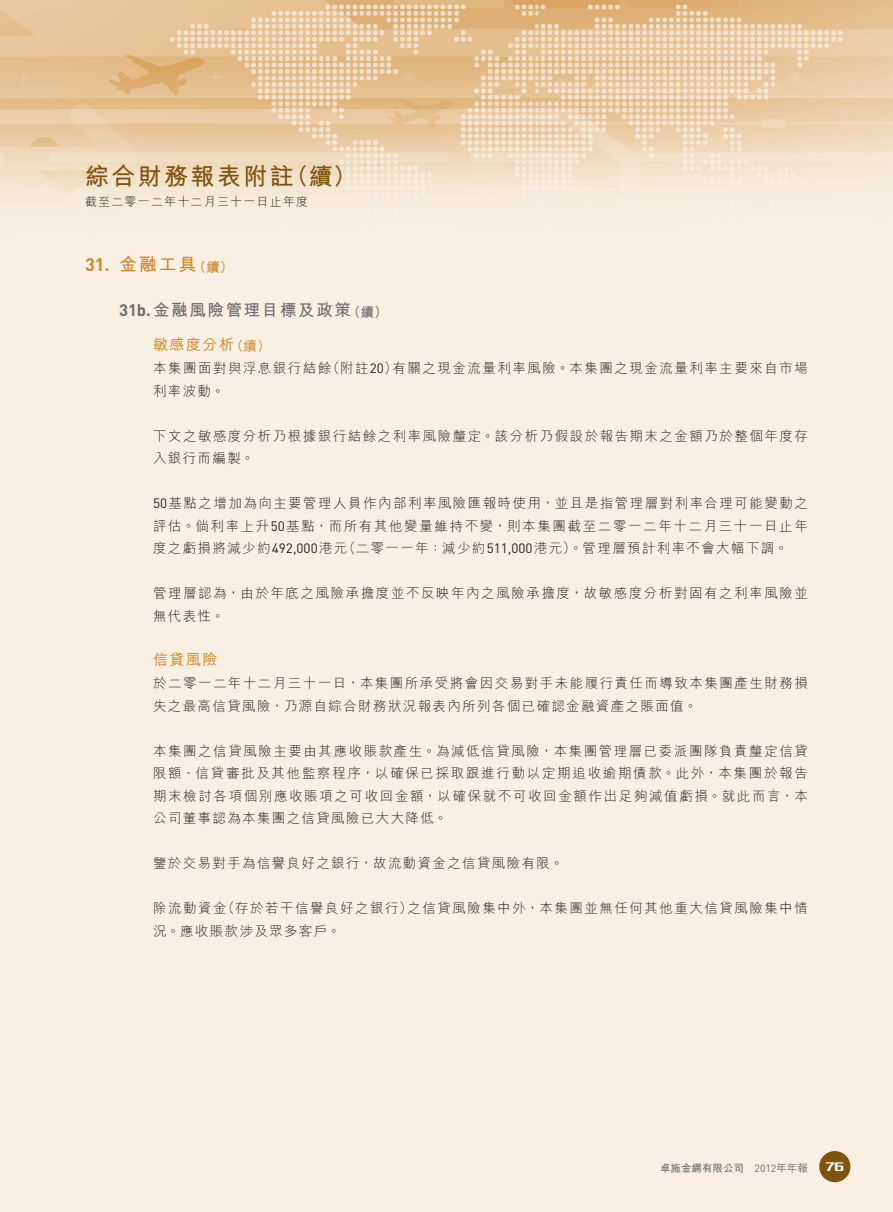
<style>
.page{position:relative;width:893px;height:1212px;background:#f9f0e3}
.page>*{position:absolute;margin:0;border:0;box-sizing:border-box;transform-origin:0 0}
.t1{font:700 24px "M Hei HK";letter-spacing:.1em;color:#7e530e}
.t2{font:700 18px "M Hei HK";color:#ce872c}
.t3{font:700 16.5px "M Hei HK";letter-spacing:.1em;color:#6c6d70}
.t4{font:500 15px "M Hei HK";letter-spacing:.1em;color:#ce872c}
.t5{font:300 13.5px/22.5px "M Hei HK";letter-spacing:.11em;color:#231f20}
.t6{font:500 13.5px "Serpentine Std";color:#fff}
.t7{font:300 12px "M Hei HK";letter-spacing:.1em;color:#231f20}
.t8{font:700 10.5px "M Hei HK";color:#6c6d70}
.s1{font-family:"DIN Pro"}
.s2{font-size:13.5px}
.s3{font-family:"DIN Pro";font-weight:400}
.s4{font-weight:500}
</style>
<div class="page">
<img style="left:0;top:0;width:893px;height:207px">
<div style="left:819px;top:1151px;width:31px;height:31px;background:#7e530e;border-radius:50%"></div>
<h1 class="t1" style="left:85px;top:167px;width:273px">綜合財務報表附註（續）</h1>
<p class="t7" style="left:85px;top:197px;width:225px">截至二零一二年十二月三十一日止年度</p>
<h2 class="t2" style="left:85px;top:258px;width:150px"><span class="s1">31.</span> 金融工具<span class="s2">（續）</span></h2>
<p class="t3" style="left:119px;top:304px;width:270px"><span class="s1">31b.</span> 金融風險管理目標及政策<span class="s2">（續）</span></p>
<p class="t4" style="left:153px;top:339px;width:119px">敏感度分析<span class="s2">（續）</span></p>
<p class="t5" style="left:153px;top:359px;width:656px">本集團面對與浮息銀行結餘（附註<span class="s3">20</span>）有關之現金流量利率風險。本集團之現金流量利率主要來自市場利率波動。</p>
<p class="t5" style="left:153px;top:426px;width:656px">下文之敏感度分析乃根據銀行結餘之利率風險釐定。該分析乃假設於報告期末之金額乃於整個年度存入銀行而編製。</p>
<p class="t5" style="left:153px;top:494px;width:656px;text-align:justify"><span class="s3">50</span>基點之增加為向主要管理人員作內部利率風險匯報時使用，並且是指管理層對利率合理可能變動之評估。倘利率上升<span class="s3">50</span>基點，而所有其他變量維持不變，則本集團截至二零一二年十二月三十一日止年度之虧損將減少約<span class="s3">492,000</span>港元（二零一一年：減少約<span class="s3">511,000</span>港元）。管理層預計利率不會大幅下調。</p>
<p class="t5" style="left:153px;top:584px;width:656px">管理層認為，由於年底之風險承擔度並不反映年內之風險承擔度，故敏感度分析對固有之利率風險並無代表性。</p>
<p class="t4" style="left:153px;top:654px;width:66px">信貸風險</p>
<p class="t5" style="left:153px;top:674px;width:656px">於二零一二年十二月三十一日，本集團所承受將會因交易對手未能履行責任而導致本集團產生財務損失之最高信貸風險，乃源自綜合財務狀況報表內所列各個已確認金融資產之賬面值。</p>
<p class="t5" style="left:153px;top:741px;width:656px;text-align:justify">本集團之信貸風險主要由其應收賬款產生。為減低信貸風險，本集團管理層已委派團隊負責釐定信貸限額、信貸審批及其他監察程序，以確保已採取跟進行動以定期追收逾期債款。此外，本集團於報告期末檢討各項個別應收賬項之可收回金額，以確保就不可收回金額作出足夠減值虧損。就此而言，本公司董事認為本集團之信貸風險已大大降低。</p>
<p class="t5" style="left:153px;top:854px;width:412px">鑒於交易對手為信譽良好之銀行，故流動資金之信貸風險有限。</p>
<p class="t5" style="left:153px;top:899px;width:656px">除流動資金（存於若干信譽良好之銀行）之信貸風險集中外，本集團並無任何其他重大信貸風險集中情況。應收賬款涉及眾多客戶。</p>
<p class="t8" style="left:660px;top:1164px;width:149px">卓施金網有限公司 <span class="s3">2012</span><span class="s4">年年報</span></p>
<p class="t6" style="left:826px;top:1163px;width:20px">76</p>
</div>
